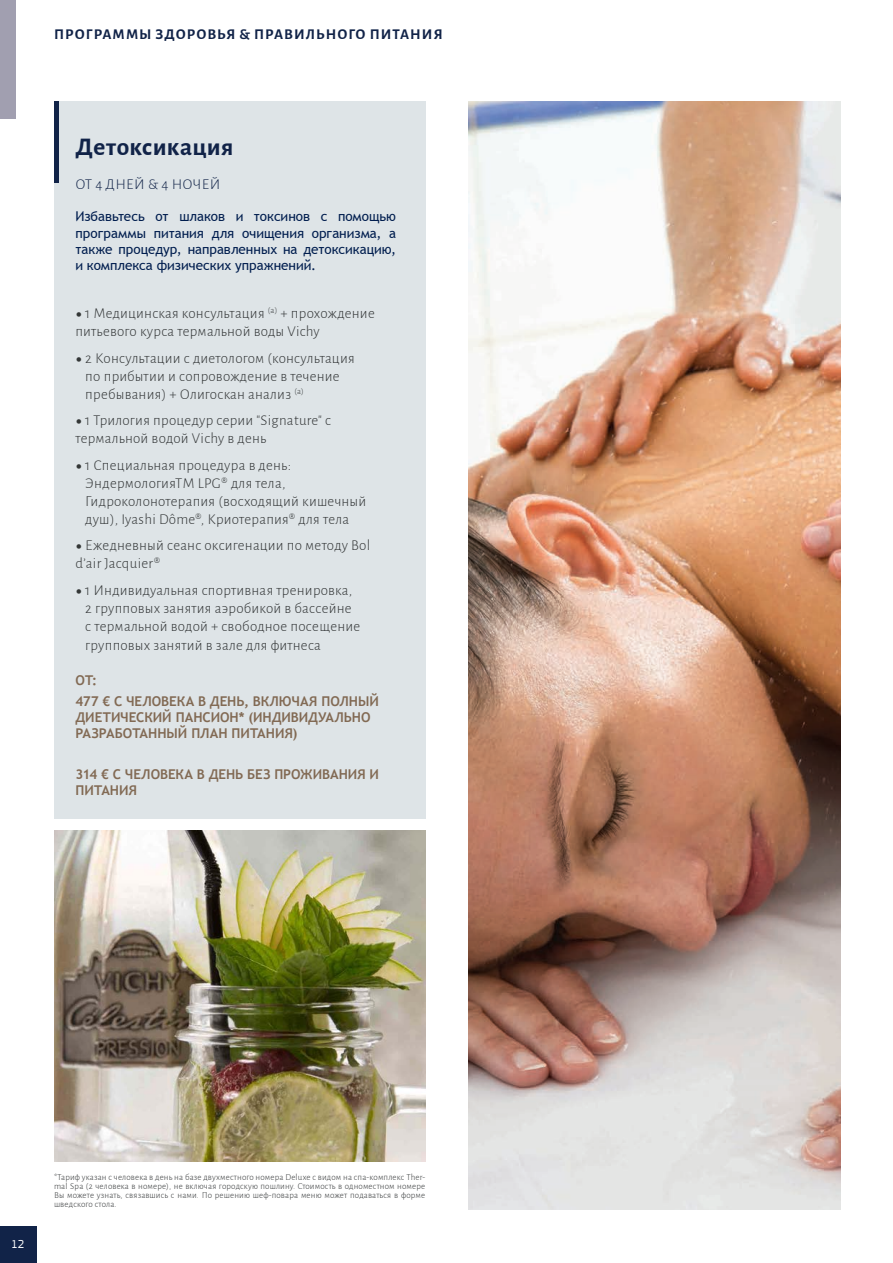
<style>
.page{position:relative;width:893px;height:1263px;background:#fff}
.page>*{position:absolute;margin:0;border:0;box-sizing:border-box;transform-origin:0 0}
.t1{font:700 25.5px "Alegreya Sans";letter-spacing:.01em;color:#112348}
.t2{font:300 15px/18px "Alegreya Sans";letter-spacing:.015em;color:#333637}
.t3{font:700 15px "Alegreya Sans";letter-spacing:.07em;color:#112348}
.t4{font:300 15px "Alegreya Sans";letter-spacing:.02em;color:#122448}
.t5{font:13.5px/16.2px "Trebuchet MS";color:#001d4e;text-align:justify}
.t6{font:700 13.5px/16.2px "Trebuchet MS";letter-spacing:-.005em;color:#826a54}
.t7{font:12px "PF Square Sans Pro";color:#fff}
.t8{font:300 9px/9px "Alegreya Sans";letter-spacing:.015em;color:#333637;text-align:justify}
.s1{font-family:"Lato";font-weight:400;font-size:12px;color:#333636}
</style>
<div class="page">
<div style="left:0;top:1226px;width:37px;height:37px;background:#112348"></div>
<div style="left:0;top:0;width:16px;height:119px;background:#a19fb0"></div>
<div style="left:54px;top:101px;width:371px;height:718px;background:#dee4e7"></div>
<div style="left:54px;top:101px;width:5px;height:82px;background:#112348"></div>
<img style="left:469px;top:101px;width:371px;height:1108px">
<img style="left:54px;top:831px;width:371px;height:331px">
<p class="t3" style="left:54px;top:23px;width:390px">ПРОГРАММЫ ЗДОРОВЬЯ &amp; ПРАВИЛЬНОГО ПИТАНИЯ</p>
<h1 class="t1" style="left:75px;top:128px;width:159px">Детоксикация</h1>
<p class="t4" style="left:75px;top:174px;width:147px">ОТ 4 ДНЕЙ &amp; 4 НОЧЕЙ</p>
<p class="t5" style="left:75px;top:208px;width:322px">Избавьтесь от шлаков и токсинов с помощью программы питания для очищения организма, а также процедур, направленных на детоксикацию, и комплекса физических упражнений.</p>
<p class="t2" style="left:75px;top:304px;width:301px"><span class="s1">•</span> 1 Медицинская консультация <sup>(a)</sup> + прохождение питьевого курса термальной воды Vichy</p>
<p class="t2" style="left:85px;top:348px;width:271px;text-indent:-10px"><span class="s1">•</span> 2 Консультации с диетологом (консультация по прибытии и сопровождение в течение пребывания) + Олигоскан анализ <sup>(a)</sup></p>
<p class="t2" style="left:75px;top:411px;width:257px"><span class="s1">•</span> 1 Трилогия процедур серии "Signature" с термальной водой Vichy в день</p>
<p class="t2" style="left:85px;top:455px;width:282px;text-indent:-10px"><span class="s1">•</span> 1 Специальная процедура в день:<br>ЭндермологияTM LPG® для тела, Гидроколонотерапия (восходящий кишечный душ), Iyashi Dôme®, Криотерапия® для тела</p>
<p class="t2" style="left:75px;top:536px;width:296px"><span class="s1">•</span> Ежедневный сеанс оксигенации по методу Bol d’air Jacquier®</p>
<p class="t2" style="left:85px;top:580px;width:276px;text-indent:-10px"><span class="s1">•</span> 1 Индивидуальная спортивная тренировка,<br>2 групповых занятия аэробикой в бассейне с термальной водой + свободное посещение</p>
<p class="t2" style="left:85px;top:636px;width:237px">групповых занятий в зале для фитнеса</p>
<p class="t6" style="left:75px;top:670px;width:305px;line-height:20.4px">ОТ:<br>477 € С ЧЕЛОВЕКА В ДЕНЬ, ВКЛЮЧАЯ ПОЛНЫЙ</p>
<p class="t6" style="left:75px;top:709px;width:297px">ДИЕТИЧЕСКИЙ ПАНСИОН* (ИНДИВИДУАЛЬНО<br>РАЗРАБОТАННЫЙ ПЛАН ПИТАНИЯ)</p>
<p class="t6" style="left:75px;top:766px;width:305px">314 € С ЧЕЛОВЕКА В ДЕНЬ БЕЗ ПРОЖИВАНИЯ И<br>ПИТАНИЯ</p>
<p class="t7" style="left:11px;top:1237px;width:15px">12</p>
<p class="t8" style="left:54px;top:1172px;width:373px">*Тариф указан с человека в день на базе двухместного номера Deluxe с видом на спа-комплекс Ther&shy;mal Spa (2 человека в номере), не включая городскую пошлину. Cтоимость в одноместном номере Вы можете узнать, связавшись с нами. По решению шеф-повара меню может подаваться в форме шведского стола.</p>
</div>
